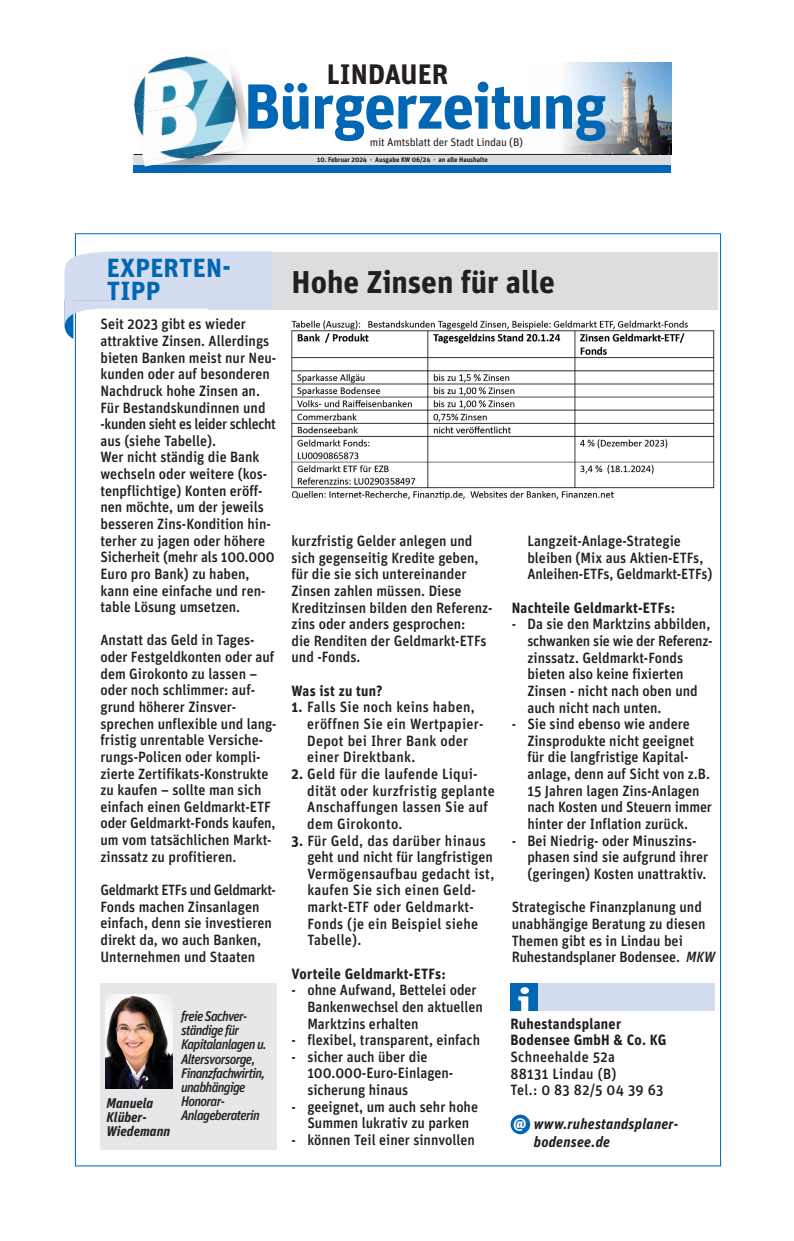
<style>
.page{position:relative;width:794px;height:1241px;background:#fff}
.page>*{position:absolute;margin:0;border:0;box-sizing:border-box;transform-origin:0 0}
.t1{font:700 63.52px "Unit OT";letter-spacing:-.02em;color:#0166b3}
.t2{font:700 31.5px "Unit OT";color:#231f20}
.t3{font:700 28.18px "Unit OT";color:#231f20}
.t4{font:700 26.25px/22.8px "Unit OT";letter-spacing:.01em;color:#0166b3}
.t5{font:500 14.88px/16.6px "Unit OT";color:#231f20;scale:.95 1}
.t6{font:500 14.88px/16.6px "Unit OT";letter-spacing:.02em;color:#231f20;scale:.95 1}
.t7{font:700 14.88px/16.6px "Unit OT";letter-spacing:.02em;color:#231f20;scale:.95 1}
.t8{font:italic 700 14.88px/17.8px "Unit OT";letter-spacing:.02em;color:#231f20;scale:.95 1}
.t9{font:900 14.7px "Unit OT";color:#fff}
.t10{font:italic 500 14px/14px "Unit OT";letter-spacing:-.05em;color:#231f20;scale:.95 1}
.t11{font:italic 700 14px/14px "Unit OT";color:#231f20;scale:.95 1}
.t12{font:11.03px "Unit OT";letter-spacing:-.02em;color:#231f20}
.t13{font:700 6.83px "Unit OT";color:#231f20}
.s1{font-weight:700}
.s2{font-style:italic}
</style>
<div class="page">
<div style="left:134px;top:155px;width:537px;height:11px;background:#dcdddf"></div>
<hr style="left:134px;top:154px;width:537px;height:1px;background:#231f20">
<div style="left:134px;top:165px;width:537px;height:7px;background:#0166b3"></div>
<div style="left:127px;top:48px;width:127px;height:126px;background:#231f20;opacity:.45"></div>
<img style="left:127px;top:49px;width:108px;height:65px">
<img style="left:135px;top:97px;width:108px;height:64px">
<img style="left:144px;top:144px;width:100px;height:22px">
<img style="left:531px;top:63px;width:140px;height:92px">
<div style="left:209px;top:252px;width:509px;height:57px;background:#dcdddf"></div>
<svg style="left:64px;top:251px;width:209px;height:88px"></svg>
<div style="left:100px;top:982px;width:177px;height:166px;background:#e6e7e9"></div>
<img style="left:105px;top:994px;width:68px;height:94px">
<div style="left:510px;top:983px;width:204px;height:27px;background:#d4ddef"></div>
<div style="left:510px;top:983px;width:27px;height:27px;background:#0166b3"></div>
<svg style="left:518px;top:987px;width:11px;height:24px"></svg>
<div style="left:510px;top:1114px;width:20px;height:19px;background:#0166b3;border-radius:50%"></div>
<img style="left:291px;top:320px;width:423px;height:180px">
<h3 class="t3" style="left:327px;top:51px;width:123px">LINDAUER</h3>
<h1 class="t1" style="left:244px;top:55px;width:365px">Bürgerzeitung</h1>
<p class="t12" style="left:370px;top:135px;width:155px">mit Amtsblatt der Stadt Lindau (B)</p>
<p class="t13" style="left:317px;top:154px;width:172px">10. Februar 2024 · Ausgabe KW 06/24 · an alle Haushalte</p>
<h3 class="t4" style="left:107px;top:254px;width:125px">EXPERTEN-<br>TIPP</h3>
<h2 class="t2" style="left:291px;top:256px;width:265px">Hohe Zinsen für alle</h2>
<p class="t5" style="left:100px;top:315px;width:186px">Seit 2023 gibt es wieder attraktive Zinsen. Allerdings bieten Banken meist nur Neu&shy;kunden oder auf besonderen<br>Nachdruck hohe Zinsen an.<br>Für Bestandskundinnen und -kunden sieht es leider schlecht aus (siehe Tabelle).<br>Wer nicht ständig die Bank wechseln oder weitere (kos&shy;tenpflichtige) Konten eröff&shy;nen möchte, um der jeweils besseren Zins-Kondition hin&shy;terher zu jagen oder höhere<br>Sicherheit (mehr als 100.000<br>Euro pro Bank) zu haben, kann eine einfache und ren&shy;table Lösung umsetzen.</p>
<p class="t5" style="left:100px;top:631px;width:187px">Anstatt das Geld in Tages&shy;oder Festgeldkonten oder auf dem Girokonto zu lassen – oder noch schlimmer: auf&shy;grund höherer Zinsver&shy;sprechen unflexible und lang&shy;fristig unrentable Versiche&shy;rungs-Policen oder kompli&shy;zierte Zertifikats-Konstrukte zu kaufen – sollte man sich einfach einen Geldmarkt-ETF oder Geldmarkt-Fonds kaufen, um vom tatsächlichen Markt&shy;zinssatz zu profitieren.</p>
<p class="t5" style="left:100px;top:881px;width:186px">Geldmarkt ETFs und Geldmarkt-<br>Fonds machen Zinsanlagen einfach, denn sie investieren direkt da, wo auch Banken,<br>Unternehmen und Staaten</p>
<p class="t5" style="left:291px;top:532px;width:213px">kurzfristig Gelder anlegen und sich gegenseitig Kredite geben, für die sie sich untereinander<br>Zinsen zahlen müssen. Diese<br>Kreditzinsen bilden den Referenz&shy;zins oder anders gesprochen:<br>die Renditen der Geldmarkt-ETFs und -Fonds.</p>
<p class="t7" style="left:291px;top:680px;width:97px">Was ist zu tun?</p>
<p class="t6" style="left:307px;top:698px;width:187px;text-indent:-16px"><span class="s1">1.</span> Falls Sie noch keins haben, eröffnen Sie ein Wertpapier-<br>Depot bei Ihrer Bank oder einer Direktbank.</p>
<p class="t6" style="left:307px;top:765px;width:199px;text-indent:-16px"><span class="s1">2.</span> Geld für die laufende Liqui&shy;dität oder kurzfristig geplante<br>Anschaffungen lassen Sie auf dem Girokonto.</p>
<p class="t6" style="left:307px;top:831px;width:198px;text-indent:-16px"><span class="s1">3.</span> Für Geld, das darüber hinaus geht und nicht für langfristigen<br>Vermögensaufbau gedacht ist, kaufen Sie sich einen Geld&shy;markt-ETF oder Geldmarkt-<br>Fonds (je ein Beispiel siehe<br>Tabelle).</p>
<p class="t7" style="left:291px;top:963px;width:164px">Vorteile Geldmarkt-ETFs:</p>
<p class="t5" style="left:307px;top:981px;width:186px;text-indent:-16px">- ohne Aufwand, Bettelei oder<br>Bankenwechsel den aktuellen<br>Marktzins erhalten</p>
<p class="t5" style="left:291px;top:1031px;width:200px">- flexibel, transparent, einfach</p>
<p class="t5" style="left:307px;top:1047px;width:155px;text-indent:-16px">- sicher auch über die<br>100.000-Euro-Einlagen&shy;sicherung hinaus</p>
<p class="t5" style="left:291px;top:1097px;width:198px;text-align:center">- geeignet, um auch sehr hohe<br>Summen lukrativ zu parken</p>
<p class="t5" style="left:291px;top:1131px;width:194px">- können Teil einer sinnvollen</p>
<p class="t5" style="left:527px;top:532px;width:196px">Langzeit-Anlage-Strategie bleiben (Mix aus Aktien-ETFs,<br>Anleihen-ETFs, Geldmarkt-ETFs)</p>
<p class="t7" style="left:511px;top:597px;width:174px">Nachteile Geldmarkt-ETFs:</p>
<p class="t5" style="left:527px;top:615px;width:196px;text-indent:-16px">- Da sie den Marktzins abbilden, schwanken sie wie der Referenz&shy;zinssatz. Geldmarkt-Fonds bieten also keine fixierten<br>Zinsen - nicht nach oben und auch nicht nach unten.</p>
<p class="t5" style="left:527px;top:715px;width:196px;text-indent:-16px">- Sie sind ebenso wie andere<br>Zinsprodukte nicht geeignet für die langfristige Kapital&shy;anlage, denn auf Sicht von z.B.<br>15 Jahren lagen Zins-Anlagen nach Kosten und Steuern immer hinter der Inflation zurück.</p>
<p class="t5" style="left:527px;top:831px;width:192px;text-indent:-16px">- Bei Niedrig- oder Minuszins&shy;phasen sind sie aufgrund ihrer (geringen) Kosten unattraktiv.</p>
<p class="t5" style="left:511px;top:898px;width:216px">Strategische Finanzplanung und unabhängige Beratung zu diesen<br>Themen gibt es in Lindau bei<br>Ruhestandsplaner Bodensee. <span class="s2">MKW</span></p>
<p class="t10" style="left:181px;top:1009px;width:92px">freie Sachver&shy;ständige für<br>Kapitalanlagen u.<br>Altersvorsorge,<br>Finanzfachwirtin, unabhängige<br>Honorar-<br>Anlageberaterin</p>
<p class="t7" style="left:510px;top:1013px;width:166px">Ruhestandsplaner<br>Bodensee GmbH &amp; Co. KG</p>
<p class="t6" style="left:510px;top:1048px;width:163px">Schneehalde 52a<br>88131 Lindau (B)<br>Tel.: 0 83 82/5 04 39 63</p>
<p class="t11" style="left:106px;top:1096px;width:69px">Manuela<br>Klüber-<br>Wiedemann</p>
<p class="t9" style="left:513px;top:1110px;width:14px">@</p>
<p class="t8" style="left:534px;top:1114px;width:154px">www.ruhestandsplaner&shy;bodensee.de</p>
</div>
